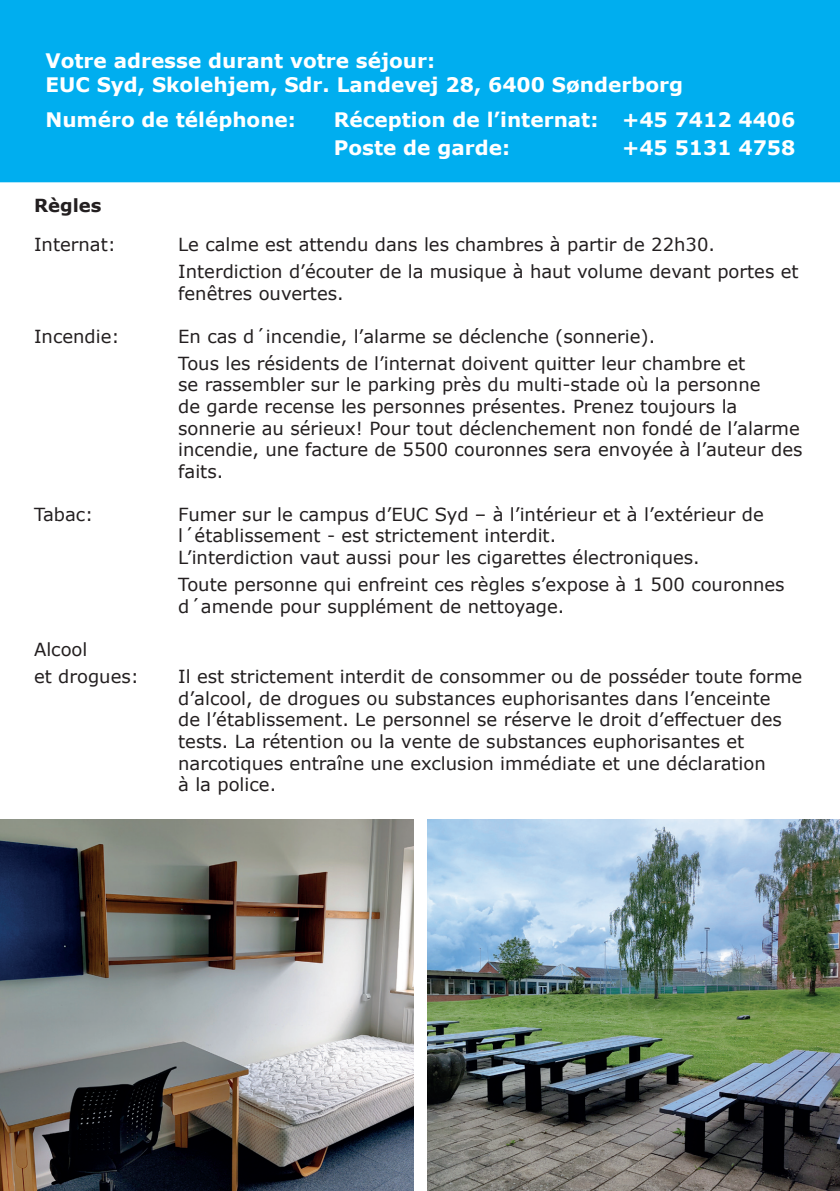
<style>
.page{position:relative;width:840px;height:1191px;background:#fff}
.page>*{position:absolute;margin:0;border:0;box-sizing:border-box;transform-origin:0 0}
.t1{font:700 20px/24px "Verdana";color:#fff}
.t2{font:18px/21.6px "Verdana";color:#231f20}
.t3{font:700 18px "Verdana";color:#231f20}
</style>
<div class="page">
<div style="left:0;top:0;width:839px;height:183px;background:#00aeef"></div>
<img style="left:0;top:819px;width:413px;height:372px">
<img style="left:427px;top:819px;width:412px;height:372px">
<p class="t1" style="left:45px;top:48px;width:638px">Votre adresse durant votre séjour:<br>EUC Syd, Skolehjem, Sdr. Landevej 28, 6400 Sønderborg</p>
<p class="t1" style="left:45px;top:107px;width:252px">Numéro de téléphone:</p>
<p class="t1" style="left:333px;top:105px;width:463px;line-height:28px">Réception de l’internat: +45 7412 4406<br>Poste de garde:</p>
<p class="t1" style="left:621px;top:135px;width:175px">+45 5131 4758</p>
<p class="t3" style="left:34px;top:192px;width:69px">Règles</p>
<p class="t2" style="left:34px;top:233px;width:83px">Internat:</p>
<p class="t2" style="left:178px;top:230px;width:621px;line-height:27.2px">Le calme est attendu dans les chambres à partir de 22h30.<br>Interdiction d’écouter de la musique à haut volume devant portes et</p>
<p class="t2" style="left:178px;top:282px;width:167px">fenêtres ouvertes.</p>
<p class="t2" style="left:34px;top:325px;width:87px">Incendie:</p>
<p class="t2" style="left:178px;top:322px;width:568px;line-height:27.2px">En cas d´incendie, l’alarme se déclenche (sonnerie).<br>Tous les résidents de l’internat doivent quitter leur chambre et</p>
<p class="t2" style="left:178px;top:374px;width:625px">se rassembler sur le parking près du multi-stade où la personne<br>de garde recense les personnes présentes. Prenez toujours la sonnerie au sérieux! Pour tout déclenchement non fondé de l’alarme incendie, une facture de 5500 couronnes sera envoyée à l’auteur des faits.</p>
<p class="t2" style="left:34px;top:503px;width:61px">Tabac:</p>
<p class="t2" style="left:178px;top:503px;width:587px">Fumer sur le campus d’EUC Syd – à l’intérieur et à l’extérieur de l´établissement - est strictement interdit.<br>L’interdiction vaut aussi pour les cigarettes électroniques.</p>
<p class="t2" style="left:178px;top:574px;width:607px">Toute personne qui enfreint ces règles s’expose à 1 500 couronnes d´amende pour supplément de nettoyage.</p>
<p class="t2" style="left:34px;top:635px;width:106px;line-height:27.2px">Alcool<br>et drogues:</p>
<p class="t2" style="left:178px;top:665px;width:625px">Il est strictement interdit de consommer ou de posséder toute forme d’alcool, de drogues ou substances euphorisantes dans l’enceinte<br>de l’établissement. Le personnel se réserve le droit d’effectuer des tests. La rétention ou la vente de substances euphorisantes et narcotiques entraîne une exclusion immédiate et une déclaration<br>à la police.</p>
</div>
